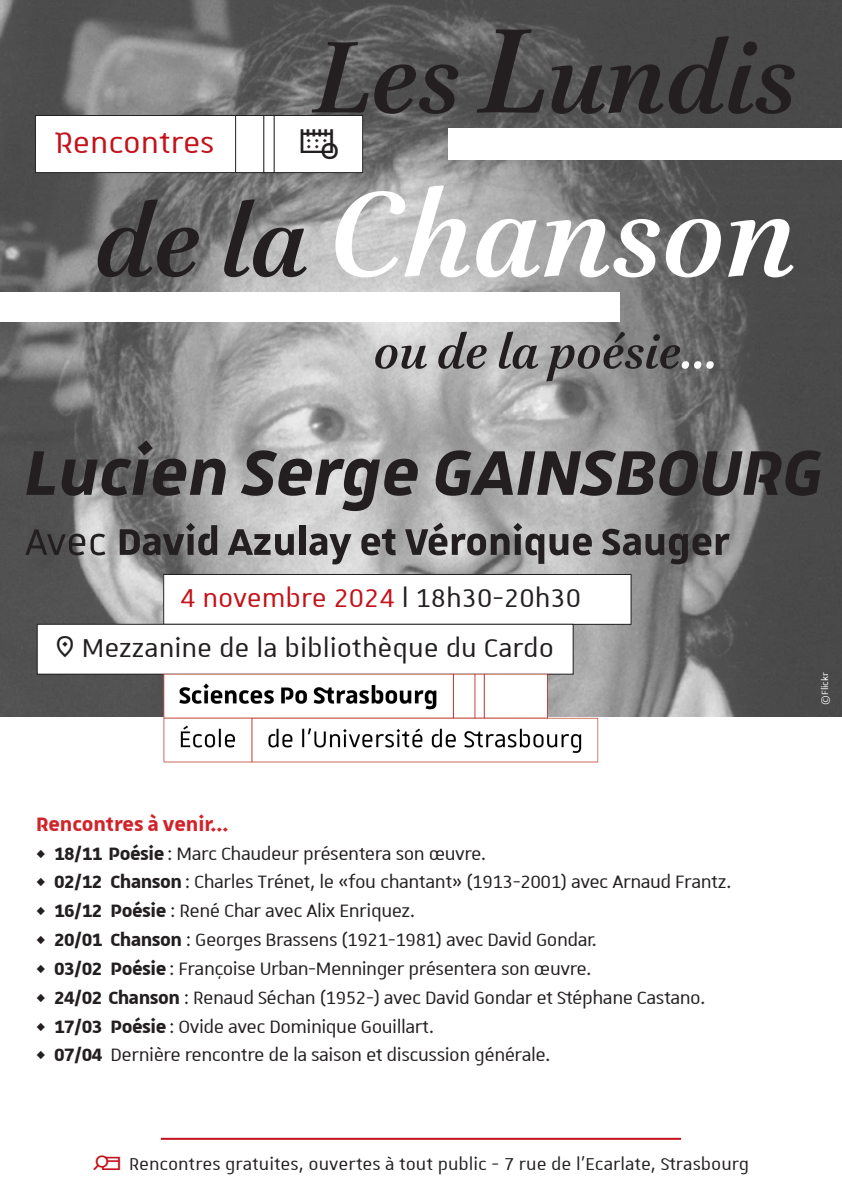
<style>
.page{position:relative;width:842px;height:1191px;background:#fff}
.page>*{position:absolute;margin:0;border:0;box-sizing:border-box;transform-origin:0 0}
.t1{font:italic 700 136px "Brill";color:#fff}
.t2{font:italic 700 115px "Brill";color:#231f20}
.t3{font:italic 700 85px "Unistra A";color:#231f20}
.t4{font:italic 700 55px "Brill";color:#231f20}
.t5{font:700 50px "Unistra A";color:#231f20}
.Encadrés{font:40px "Unistra D";color:#c4121a}
.t6{font:34.6px "Unistra A";color:#231f20}
.t7{font:34.6px "Unistra D";color:#c4121a}
.t8{font:700 26px "Unistra A";color:#d1232a}
.t9{font:24px "Unistra A";letter-spacing:-.02em;color:#231f20}
.t10{font:23px "Unistra A";color:#231f20}
.t11{font:12px "Unistra A";color:#fff}
.s1{font-size:136px}
.s2{font-size:115px;color:#231f20}
.s3{color:#fff}
.s4{font-weight:400}
.s5{color:#231f20}
.s6{font-weight:700}
</style>
<div class="page">
<img style="left:0;top:0;width:842px;height:716px">
<div style="left:164px;top:574px;width:467px;height:50px;background:#fff"></div>
<div style="left:163px;top:574px;width:468px;height:51px;border:1px solid #231f20"></div>
<div style="left:37px;top:624px;width:536px;height:50px;background:#fff"></div>
<div style="left:37px;top:624px;width:537px;height:50px;border:1px solid #231f20"></div>
<img style="left:163px;top:674px;width:436px;height:88px">
<div style="left:35px;top:115px;width:221px;height:58px;background:#fff"></div>
<div style="left:35px;top:115px;width:222px;height:58px;border:1px solid #231f20"></div>
<div style="left:236px;top:115px;width:28px;height:58px;background:#fff"></div>
<div style="left:235px;top:115px;width:30px;height:58px;border:1px solid #231f20"></div>
<div style="left:264px;top:115px;width:10px;height:58px;background:#fff"></div>
<div style="left:263px;top:115px;width:12px;height:58px;border:1px solid #231f20"></div>
<div style="left:274px;top:115px;width:89px;height:58px;background:#fff"></div>
<div style="left:274px;top:115px;width:89px;height:58px;border:1px solid #231f20"></div>
<div style="left:0;top:293px;width:619px;height:29px;background:#fff"></div>
<div style="left:449px;top:128px;width:393px;height:31px;background:#fff"></div>
<hr style="left:161px;top:1137px;width:520px;height:2px;background:#c4121a">
<p class="Encadrés" style="left:55px;top:122px;width:161px">Rencontres</p>
<p class="t2" style="left:315px;top:-3px;width:484px">Les <span class="s1">L</span>undis</p>
<p class="t1" style="left:95px;top:139px;width:703px"><span class="s2">de la</span> Chanson</p>
<p class="t4" style="left:374px;top:313px;width:346px">ou de la poésie<span class="s3">...</span></p>
<p class="t3" style="left:25px;top:425px;width:800px">Lucien Serge GAINSBOURG</p>
<p class="t5" style="left:25px;top:513px;width:706px"><span class="s4">Avec</span> David Azulay et Véronique Sauger</p>
<p class="t7" style="left:180px;top:580px;width:402px">4 novembre 2024 <span class="s5">l 18h30-20h30</span></p>
<p class="t6" style="left:82px;top:630px;width:474px">Mezzanine de la bibliothèque du Cardo</p>
<p class="t8" style="left:36px;top:809px;width:194px">Rencontres à venir...</p>
<p class="t9" style="left:36px;top:841px;width:452px"><span class="s6">• 18/11 Poésie</span> : Marc Chaudeur présentera son œuvre.</p>
<p class="t9" style="left:36px;top:869px;width:697px"><span class="s6">• 02/12 Chanson</span> : Charles Trénet, le «fou chantant» (1913-2001) avec Arnaud Frantz.</p>
<p class="t9" style="left:36px;top:898px;width:381px"><span class="s6">• 16/12 Poésie</span> : René Char avec Alix Enriquez.</p>
<p class="t9" style="left:36px;top:927px;width:562px"><span class="s6">• 20/01 Chanson</span> : Georges Brassens (1921-1981) avec David Gondar.</p>
<p class="t9" style="left:36px;top:956px;width:557px"><span class="s6">• 03/02 Poésie</span> : Françoise Urban-Menninger présentera son œuvre.</p>
<p class="t9" style="left:36px;top:985px;width:671px"><span class="s6">• 24/02 Chanson</span> : Renaud Séchan (1952-) avec David Gondar et Stéphane Castano.</p>
<p class="t9" style="left:36px;top:1013px;width:400px"><span class="s6">• 17/03 Poésie</span> : Ovide avec Dominique Gouillart.</p>
<p class="t9" style="left:36px;top:1042px;width:516px"><span class="s6">• 07/04</span> Dernière rencontre de la saison et discussion générale.</p>
<p class="t10" style="left:129px;top:1152px;width:622px">Rencontres gratuites, ouvertes à tout public - 7 rue de l’Ecarlate, Strasbourg</p>
<p class="t11" style="left:819px;top:704px;width:34px;rotate:-90deg">©Flickr</p>
</div>
